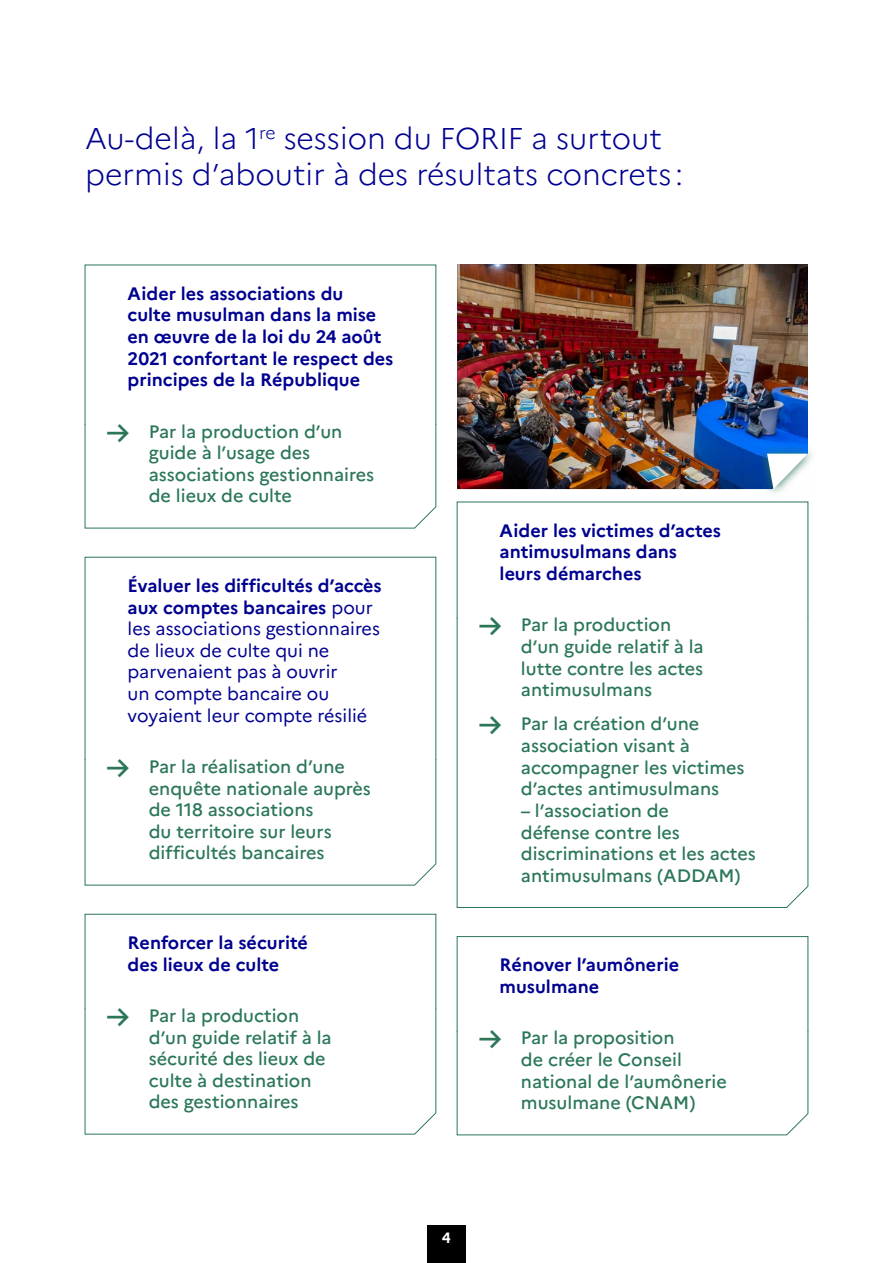
<style>
.page{position:relative;width:893px;height:1263px;background:#fff}
.page>*{position:absolute;margin:0;border:0;box-sizing:border-box;transform-origin:0 0}
.Chapô{font:300 30px/36px "Marianne";color:#000091}
.t1{font:500 18px/21.6px "Marianne";color:#2b7758}
.Titre_liste_à_flèches_2{font:700 18px/21.6px "Marianne";color:#000091}
.Titre_liste_à_flèches_2-2{font:18px/21.6px "Marianne";color:#000091}
.t2{font:700 15px "Marianne";color:#fff}
.s1{font-size:30px}
.s2{font-weight:700}
</style>
<div class="page">
<svg style="left:84px;top:423px;width:353px;height:106px"></svg>
<svg style="left:84px;top:759px;width:353px;height:127px"></svg>
<div style="left:85px;top:914px;width:351px;height:95px;border:1px solid #2b7758"></div>
<svg style="left:84px;top:1008px;width:353px;height:127px"></svg>
<svg style="left:456px;top:617px;width:353px;height:291px"></svg>
<div style="left:457px;top:936px;width:351px;height:96px;border:1px solid #2b7758"></div>
<svg style="left:456px;top:1030px;width:353px;height:106px"></svg>
<img style="left:457px;top:264px;width:351px;height:225px">
<svg style="left:758px;top:445px;width:54px;height:48px"></svg>
<svg style="left:767px;top:454px;width:41px;height:35px"></svg>
<div style="left:427px;top:1225px;width:39px;height:38px;background:#000"></div>
<p class="Chapô" style="left:85px;top:120px;width:600px">Au-delà, la 1<sup>re</sup> session du FORIF a surtout permis d’aboutir à des résultats concrets :</p>
<p class="Titre_liste_à_flèches_2" style="left:128px;top:282px;width:267px">Aider les associations du<br>culte musulman dans la mise en œuvre de la loi du 24 août<br>2021 confortant le respect des principes de la République</p>
<p class="t1" style="left:149px;top:420px;width:227px;text-indent:-43px"><span class="s1">→</span> Par la production d’un guide à l’usage des associations gestionnaires de lieux de culte</p>
<p class="Titre_liste_à_flèches_2-2" style="left:128px;top:575px;width:256px"><span class="s2">Évaluer les difficultés d’accès aux comptes bancaires</span> pour les associations gestionnaires de lieux de culte qui ne parvenaient pas à ouvrir<br>un compte bancaire ou voyaient leur compte résilié</p>
<p class="t1" style="left:149px;top:756px;width:224px;text-indent:-43px"><span class="s1">→</span> Par la réalisation d’une enquête nationale auprès de 118 associations<br>du territoire sur leurs difficultés bancaires</p>
<p class="Titre_liste_à_flèches_2" style="left:128px;top:932px;width:182px">Renforcer la sécurité des lieux de culte</p>
<p class="t1" style="left:149px;top:1005px;width:184px;text-indent:-43px"><span class="s1">→</span> Par la production d’un guide relatif à la sécurité des lieux de culte à destination des gestionnaires</p>
<p class="Titre_liste_à_flèches_2" style="left:500px;top:519px;width:223px">Aider les victimes d’actes antimusulmans dans leurs démarches</p>
<p class="t1" style="left:521px;top:614px;width:184px;text-indent:-43px"><span class="s1">→</span> Par la production d’un guide relatif à la lutte contre les actes antimusulmans</p>
<p class="t1" style="left:521px;top:713px;width:225px;text-indent:-43px"><span class="s1">→</span> Par la création d’une association visant à accompagner les victimes d’actes antimusulmans</p>
<p class="t1" style="left:521px;top:800px;width:236px">– l’association de<br>défense contre les discriminations et les actes antimusulmans (ADDAM)</p>
<p class="Titre_liste_à_flèches_2" style="left:500px;top:954px;width:181px">Rénover l’aumônerie musulmane</p>
<p class="t1" style="left:521px;top:1027px;width:207px;text-indent:-43px"><span class="s1">→</span> Par la proposition<br>de créer le Conseil national de l’aumônerie musulmane (CNAM)</p>
<p class="t2" style="left:442px;top:1228px;width:10px">4</p>
</div>
